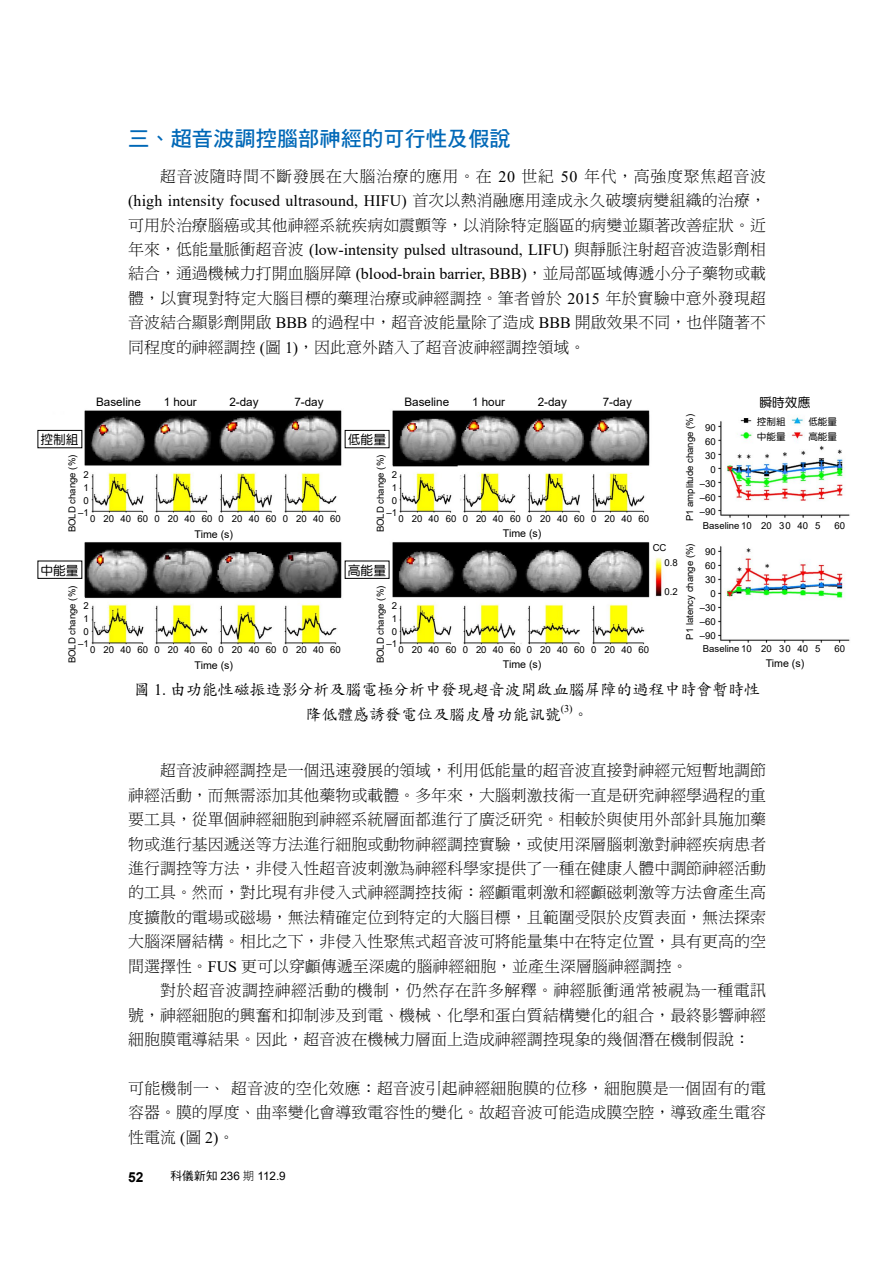
<style>
.page{position:relative;width:893px;height:1263px;background:#fff}
.page>*{position:absolute;margin:0;border:0;box-sizing:border-box;transform-origin:0 0}
.t1{font:21.3px "DF Hei Std W7";color:#0068b7}
.t2{font:15.9px/24.5px "DF Ming Std W3";color:#000;text-align:justify}
.t3{font:15.9px "Times New Roman";letter-spacing:.01em;color:#000}
.t4{font:15.9px/24.5px "DF Kai Shu Std W5";color:#000}
.t5{font:15.9px "DF Ming Std W3";letter-spacing:.04em;color:#000}
.t6{font:700 13.8px "Arial";color:#000}
.t7{font:12.75px "DF Yuan Std W5";color:#000}
.t8{font:11.7px "Arial";color:#000}
.t9{font:10.65px "Arial";color:#000}
.t10{font:10.35px "Times New Roman";color:#000}
.t11{font:9.6px/12.8px "Arial";color:#000;text-align:center}
.t12{font:9.6px/14.9px "DF Yuan Std W5";color:#000}
.s1{font-family:"Times New Roman"}
.s2{font-family:"DF Ming Std W3"}
.s3{font-family:"DF Hei Std W5"}
.s4{font-family:"DF Hei Std W3"}
</style>
<div class="page">
<img style="left:46px;top:410px;width:804px;height:236px">
<div style="left:38px;top:430px;width:44px;height:18px;border:1px solid #000"></div>
<div style="left:38px;top:561px;width:44px;height:18px;border:1px solid #000"></div>
<div style="left:345px;top:430px;width:44px;height:18px;border:1px solid #000"></div>
<div style="left:345px;top:561px;width:44px;height:18px;border:1px solid #000"></div>
<h1 class="t1" style="left:128px;top:127px;width:384px">三、超音波調控腦部神經的可行性及假說</h1>
<p class="t5" style="left:160px;top:167px;width:608px">超音波隨時間不斷發展在大腦治療的應用。在 <span class="s1">20</span> 世紀 <span class="s1">50</span> 年代，高強度聚焦超音波</p>
<p class="t3" style="left:128px;top:190px;width:639px">(high intensity focused ultrasound, HIFU) <span class="s2">首次以熱消融應用達成永久破壞病變組織的治療，</span></p>
<p class="t2" style="left:128px;top:212px;width:639px">可用於治療腦癌或其他神經系統疾病如震顫等，以消除特定腦區的病變並顯著改善症狀。近</p>
<p class="t3" style="left:128px;top:238px;width:639px"><span class="s2">年來，低能量脈衝超音波</span> (low-intensity pulsed ultrasound, LIFU) <span class="s2">與靜脈注射超音波造影劑相</span></p>
<p class="t2" style="left:128px;top:261px;width:639px">結合，通過機械力打開血腦屏障 <span class="s1">(blood-brain barrier, BBB)</span>，並局部區域傳遞小分子藥物或載體，以實現對特定大腦目標的藥理治療或神經調控。筆者曾於 <span class="s1">2015</span> 年於實驗中意外發現超音波結合顯影劑開啟 <span class="s1">BBB</span> 的過程中，超音波能量除了造成 <span class="s1">BBB</span> 開啟效果不同，也伴隨著不同程度的神經調控 <span class="s1">(</span>圖 <span class="s1">1)</span>，因此意外踏入了超音波神經調控領域。</p>
<p class="t8" style="left:96px;top:394px;width:46px">Baseline</p>
<p class="t8" style="left:164px;top:394px;width:35px">1 hour</p>
<p class="t8" style="left:229px;top:394px;width:31px">2-day</p>
<p class="t8" style="left:294px;top:394px;width:31px">7-day</p>
<p class="t8" style="left:404px;top:394px;width:46px">Baseline</p>
<p class="t8" style="left:472px;top:394px;width:35px">1 hour</p>
<p class="t8" style="left:538px;top:394px;width:31px">2-day</p>
<p class="t8" style="left:603px;top:394px;width:31px">7-day</p>
<p class="t7" style="left:40px;top:432px;width:40px">控制組</p>
<p class="t11" style="left:66px;top:532px;width:79px;rotate:-90deg">BOLD change (%)</p>
<p class="t7" style="left:348px;top:432px;width:40px">低能量</p>
<p class="t11" style="left:374px;top:532px;width:79px;rotate:-90deg">BOLD change (%)</p>
<p class="t11" style="left:78px;top:468px;width:12px">2<br>1<br>0 –1</p>
<p class="t11" style="left:386px;top:468px;width:12px">2<br>1<br>0 –1</p>
<p class="t11" style="left:90px;top:512px;width:252px">0 20 40 60 0 20 40 60 0 20 40 60 0 20 40 60</p>
<p class="t11" style="left:398px;top:512px;width:252px">0 20 40 60 0 20 40 60 0 20 40 60 0 20 40 60</p>
<p class="t9" style="left:503px;top:526px;width:40px">Time (s)</p>
<p class="t9" style="left:195px;top:527px;width:40px">Time (s)</p>
<p class="t7" style="left:40px;top:563px;width:40px">中能量</p>
<p class="t11" style="left:66px;top:663px;width:79px;rotate:-90deg">BOLD change (%)</p>
<p class="t11" style="left:78px;top:599px;width:12px">2<br>1<br>0 –1</p>
<p class="t11" style="left:90px;top:643px;width:252px">0 20 40 60 0 20 40 60 0 20 40 60 0 20 40 60</p>
<p class="t9" style="left:195px;top:658px;width:40px">Time (s)</p>
<p class="t11" style="left:665px;top:540px;width:15px;line-height:15px;text-align:left;text-indent:-12px">CC<br>0.8</p>
<p class="t11" style="left:665px;top:585px;width:15px">0.2</p>
<p class="t7" style="left:348px;top:563px;width:40px">高能量</p>
<p class="t11" style="left:374px;top:663px;width:79px;rotate:-90deg">BOLD change (%)</p>
<p class="t11" style="left:386px;top:599px;width:12px">2<br>1<br>0 –1</p>
<p class="t11" style="left:398px;top:643px;width:252px">0 20 40 60 0 20 40 60 0 20 40 60 0 20 40 60</p>
<p class="t9" style="left:503px;top:657px;width:40px">Time (s)</p>
<p class="t7" style="left:759px;top:396px;width:53px">瞬時效應</p>
<p class="t12" style="left:757px;top:414px;width:30px">控制組中能量</p>
<p class="t12" style="left:808px;top:414px;width:30px">低能量高能量</p>
<p class="t11" style="left:683px;top:521px;width:109px;rotate:-90deg">P1 amplitude change (%)</p>
<p class="t11" style="left:700px;top:420px;width:17px;line-height:14.1px;text-align:right">90<br>60<br>30<br>0 –30 –60 –90</p>
<p class="t11" style="left:703px;top:519px;width:119px">Baseline 10 20 30 40 5</p>
<p class="t11" style="left:834px;top:519px;width:12px">60</p>
<p class="t11" style="left:683px;top:640px;width:98px;rotate:-90deg">P1 latency change (%)</p>
<p class="t11" style="left:700px;top:544px;width:17px;line-height:14.1px;text-align:right">90<br>60<br>30<br>0 –30 –60 –90</p>
<p class="t11" style="left:703px;top:642px;width:119px">Baseline 10 20 30 40 5</p>
<p class="t11" style="left:834px;top:642px;width:12px">60</p>
<p class="t9" style="left:766px;top:656px;width:40px">Time (s)</p>
<p class="t4" style="left:306px;top:677px;width:456px;text-indent:-171px">圖 <span class="s1">1.</span> 由功能性磁振造影分析及腦電極分析中發現超音波開啟血腦屏障的過程中時會暫時性降低體感誘發電位及腦皮層功能訊號</p>
<p class="t10" style="left:561px;top:701px;width:14px">(3)</p>
<p class="t4" style="left:573px;top:702px;width:17px">。</p>
<p class="t2" style="left:128px;top:758px;width:639px;text-indent:32px">超音波神經調控是一個迅速發展的領域，利用低能量的超音波直接對神經元短暫地調節神經活動，而無需添加其他藥物或載體。多年來，大腦刺激技術一直是研究神經學過程的重要工具，從單個神經細胞到神經系統層面都進行了廣泛研究。相較於與使用外部針具施加藥物或進行基因遞送等方法進行細胞或動物神經調控實驗，或使用深層腦刺激對神經疾病患者進行調控等方法，非侵入性超音波刺激為神經科學家提供了一種在健康人體中調節神經活動的工具。然而，對比現有非侵入式神經調控技術：經顱電刺激和經顱磁刺激等方法會產生高度擴散的電場或磁場，無法精確定位到特定的大腦目標，且範圍受限於皮質表面，無法探索大腦深層結構。相比之下，非侵入性聚焦式超音波可將能量集中在特定位置，具有更高的空間選擇性。<span class="s1">FUS</span> 更可以穿顱傳遞至深處的腦神經細胞，並產生深層腦神經調控。</p>
<p class="t2" style="left:128px;top:978px;width:639px;text-indent:32px">對於超音波調控神經活動的機制，仍然存在許多解釋。神經脈衝通常被視為一種電訊號，神經細胞的興奮和抑制涉及到電、機械、化學和蛋白質結構變化的組合，最終影響神經細胞膜電導結果。因此，超音波在機械力層面上造成神經調控現象的幾個潛在機制假說：</p>
<p class="t2" style="left:128px;top:1076px;width:639px">可能機制一、超音波的空化效應：超音波引起神經細胞膜的位移，細胞膜是一個固有的電容器。膜的厚度、曲率變化會導致電容性的變化。故超音波可能造成膜空腔，導致產生電容性電流 <span class="s1">(</span>圖 <span class="s1">2)</span>。</p>
<p class="t6" style="left:128px;top:1167px;width:17px">52</p>
<p class="t8" style="left:171px;top:1168px;width:117px"><span class="s3">科儀新知</span> 236 <span class="s4">期</span> 112.9</p>
</div>
